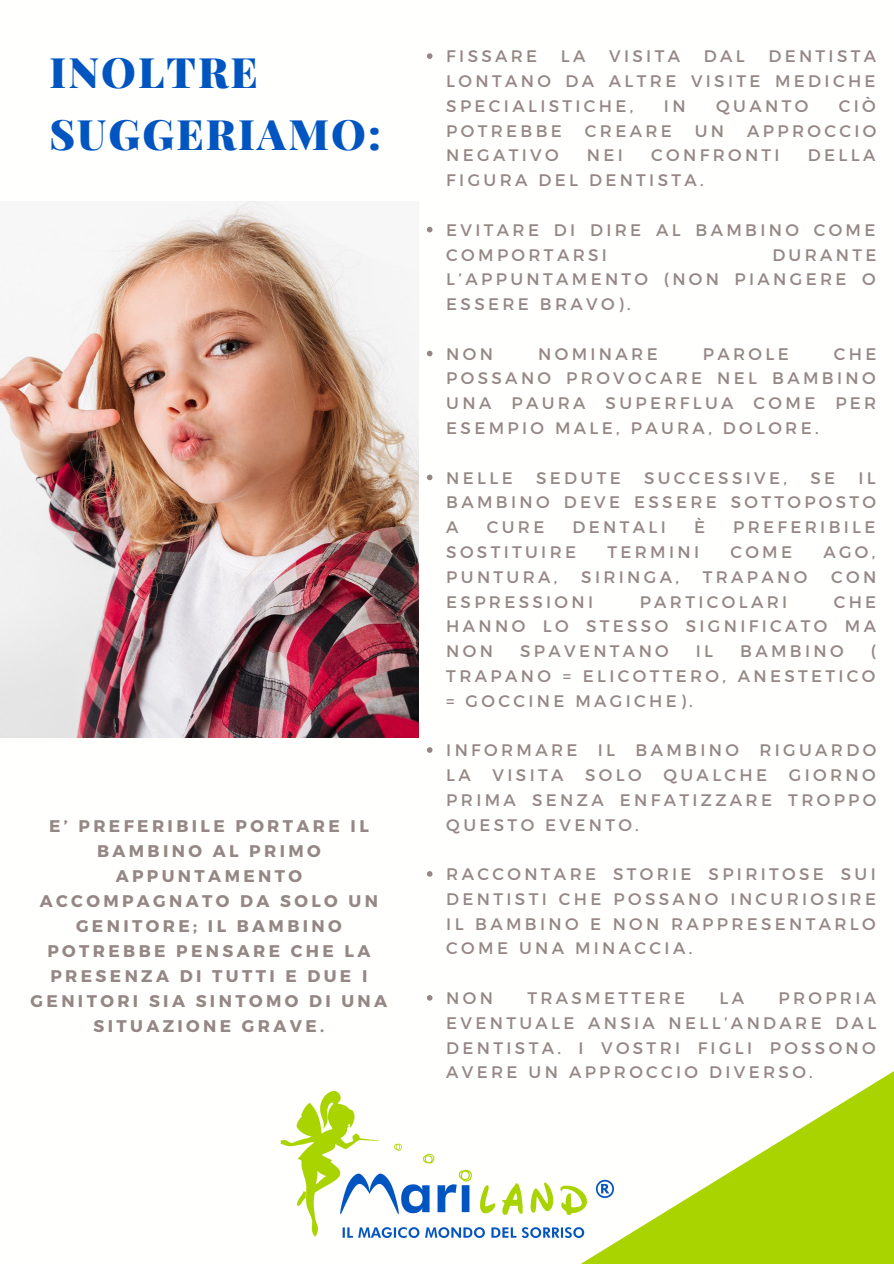
<style>
.page{position:relative;width:894px;height:1264px;background:#fff}
.page>*{position:absolute;margin:0;border:0;box-sizing:border-box;transform-origin:0 0}
.t1{font:900 42px/61.9px "Playfair Display";letter-spacing:.05em;color:#0055c0}
.t2{font:700 16.95px/25px "Montserrat";letter-spacing:.2em;color:#948784;text-align:center}
.t3{font:16.65px/24.8px "Montserrat";letter-spacing:.2em;color:#948784;text-align:justify}
</style>
<div class="page">
<svg style="left:371px;top:1071px;width:522px;height:192px"></svg>
<img style="left:0;top:201px;width:418px;height:536px">
<img style="left:280px;top:1091px;width:333px;height:146px">
<svg style="left:427px;top:53px;width:5px;height:6px"></svg>
<svg style="left:427px;top:227px;width:5px;height:5px"></svg>
<svg style="left:427px;top:351px;width:5px;height:5px"></svg>
<svg style="left:427px;top:474px;width:5px;height:6px"></svg>
<svg style="left:427px;top:747px;width:5px;height:5px"></svg>
<svg style="left:427px;top:871px;width:5px;height:5px"></svg>
<svg style="left:427px;top:995px;width:5px;height:5px"></svg>
<p class="t1" style="left:49px;top:40px;width:333px">INOLTRE<br>SUGGERIAMO:</p>
<p class="t2" style="left:31px;top:812px;width:358px">E’ PREFERIBILE PORTARE IL<br>BAMBINO AL PRIMO<br>APPUNTAMENTO<br>ACCOMPAGNATO DA SOLO UN<br>GENITORE; IL BAMBINO<br>POTREBBE PENSARE CHE LA<br>PRESENZA DI TUTTI E DUE I<br>GENITORI SIA SINTOMO DI UNA<br>SITUAZIONE GRAVE.</p>
<p class="t3" style="left:446px;top:43px;width:431px;text-indent:322px">DENTISTA LONTANO DA ALTRE VISITE MEDICHE SPECIALISTICHE,</p>
<p class="t3" style="left:446px;top:43px;width:92px">FISSARE</p>
<p class="t3" style="left:560px;top:43px;width:26px">LA</p>
<p class="t3" style="left:609px;top:43px;width:72px">VISITA</p>
<p class="t3" style="left:703px;top:43px;width:42px">DAL</p>
<p class="t3" style="left:663px;top:93px;width:23px">IN</p>
<p class="t3" style="left:716px;top:93px;width:94px">QUANTO</p>
<p class="t3" style="left:838px;top:93px;width:38px">CIÒ</p>
<p class="t3" style="left:446px;top:117px;width:117px">POTREBBE</p>
<p class="t3" style="left:584px;top:117px;width:88px">CREARE</p>
<p class="t3" style="left:694px;top:117px;width:31px">UN</p>
<p class="t3" style="left:747px;top:117px;width:131px">APPROCCIO</p>
<p class="t3" style="left:446px;top:142px;width:114px">NEGATIVO</p>
<p class="t3" style="left:586px;top:142px;width:37px">NEI</p>
<p class="t3" style="left:651px;top:142px;width:130px">CONFRONTI</p>
<p class="t3" style="left:807px;top:142px;width:69px">DELLA</p>
<p class="t3" style="left:446px;top:167px;width:259px">FIGURA DEL DENTISTA.</p>
<p class="t3" style="left:446px;top:217px;width:430px">EVITARE DI DIRE AL BAMBINO COME<br>COMPORTARSI</p>
<p class="t3" style="left:446px;top:241px;width:431px;text-indent:326px">DURANTE L’APPUNTAMENTO (NON PIANGERE O ESSERE BRAVO).</p>
<p class="t3" style="left:446px;top:340px;width:48px">NON</p>
<p class="t3" style="left:538px;top:340px;width:121px">NOMINARE</p>
<p class="t3" style="left:702px;top:340px;width:87px">PAROLE</p>
<p class="t3" style="left:446px;top:340px;width:431px;text-indent:387px">CHE POSSANO PROVOCARE NEL BAMBINO UNA PAURA SUPERFLUA COME PER ESEMPIO MALE, PAURA, DOLORE.</p>
<p class="t3" style="left:446px;top:464px;width:68px">NELLE</p>
<p class="t3" style="left:536px;top:464px;width:86px">SEDUTE</p>
<p class="t3" style="left:644px;top:464px;width:144px">SUCCESSIVE,</p>
<p class="t3" style="left:810px;top:464px;width:26px">SE</p>
<p class="t3" style="left:446px;top:464px;width:431px;text-indent:412px">IL BAMBINO DEVE ESSERE SOTTOPOSTO A</p>
<p class="t3" style="left:486px;top:514px;width:59px">CURE</p>
<p class="t3" style="left:572px;top:514px;width:95px">DENTALI</p>
<p class="t3" style="left:693px;top:514px;width:12px">È</p>
<p class="t3" style="left:733px;top:514px;width:144px">PREFERIBILE</p>
<p class="t3" style="left:446px;top:539px;width:131px">SOSTITUIRE</p>
<p class="t3" style="left:607px;top:539px;width:93px">TERMINI</p>
<p class="t3" style="left:730px;top:539px;width:63px">COME</p>
<p class="t3" style="left:823px;top:539px;width:54px">AGO,</p>
<p class="t3" style="left:446px;top:563px;width:113px">PUNTURA,</p>
<p class="t3" style="left:581px;top:563px;width:99px">SIRINGA,</p>
<p class="t3" style="left:702px;top:563px;width:106px">TRAPANO</p>
<p class="t3" style="left:830px;top:563px;width:47px">CON</p>
<p class="t3" style="left:446px;top:588px;width:148px">ESPRESSIONI</p>
<p class="t3" style="left:639px;top:588px;width:149px">PARTICOLARI</p>
<p class="t3" style="left:446px;top:588px;width:431px;text-indent:387px">CHE HANNO LO STESSO SIGNIFICATO MA NON</p>
<p class="t3" style="left:446px;top:638px;width:431px;text-indent:424px">( TRAPANO = ELICOTTERO, ANESTETICO = GOCCINE MAGICHE).</p>
<p class="t3" style="left:446px;top:737px;width:431px">INFORMARE IL BAMBINO RIGUARDO<br>LA</p>
<p class="t3" style="left:520px;top:638px;width:150px">SPAVENTANO</p>
<p class="t3" style="left:695px;top:638px;width:19px">IL</p>
<p class="t3" style="left:740px;top:638px;width:105px">BAMBINO</p>
<p class="t3" style="left:492px;top:761px;width:72px">VISITA</p>
<p class="t3" style="left:585px;top:761px;width:58px">SOLO</p>
<p class="t3" style="left:663px;top:761px;width:105px">QUALCHE</p>
<p class="t3" style="left:446px;top:761px;width:431px;text-indent:342px">GIORNO PRIMA SENZA ENFATIZZARE TROPPO QUESTO EVENTO.</p>
<p class="t3" style="left:446px;top:861px;width:431px">RACCONTARE STORIE SPIRITOSE SUI DENTISTI CHE POSSANO INCURIOSIRE IL BAMBINO E NON RAPPRESENTARLO COME UNA MINACCIA.</p>
<p class="t3" style="left:446px;top:984px;width:48px">NON</p>
<p class="t3" style="left:527px;top:984px;width:159px">TRASMETTERE</p>
<p class="t3" style="left:719px;top:984px;width:26px">LA</p>
<p class="t3" style="left:446px;top:984px;width:431px;text-indent:332px">PROPRIA EVENTUALE ANSIA NELL’ANDARE DAL DENTISTA. I VOSTRI FIGLI POSSONO AVERE UN APPROCCIO DIVERSO.</p>
</div>
